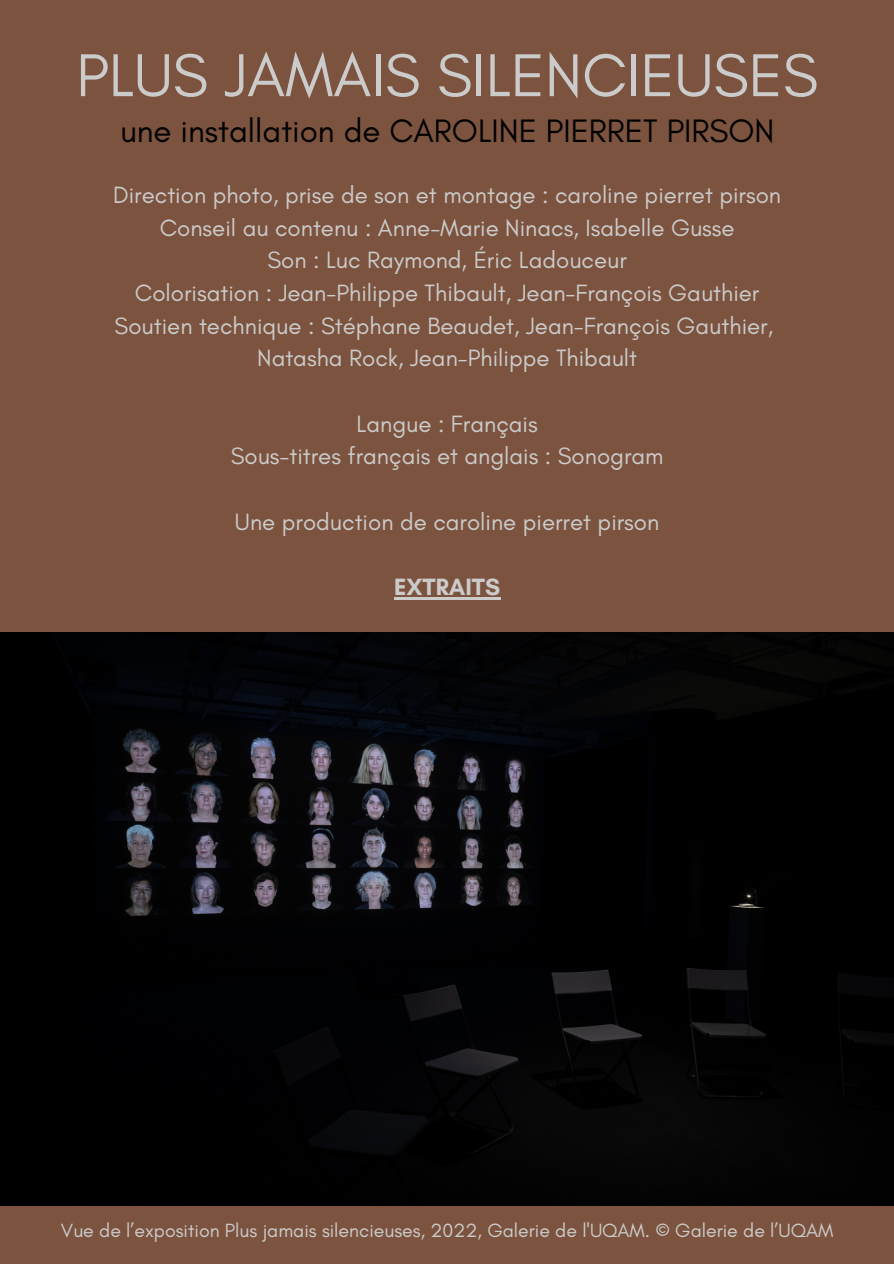
<style>
.page{position:relative;width:894px;height:1264px;background:#fff}
.page>*{position:absolute;margin:0;border:0;box-sizing:border-box;transform-origin:0 0}
.t1{font:61.5px "Glacial Indifference";color:#cbcbcb}
.t2{font:33px "Glacial Indifference";color:#000}
.t3{font:24px/32.7px "Glacial Indifference";color:#cbcbcb;text-align:center}
.t4{font:700 24px "Glacial Indifference";color:#cbcbcb}
.t5{font:19.5px "Glacial Indifference";color:#cbcbcb}
</style>
<div class="page">
<div style="left:0;top:0;width:893px;height:1263px;background:#7c533e"></div>
<img style="left:0;top:632px;width:893px;height:573px">
<hr style="left:394px;top:597px;width:106px;height:2px;background:#cbcbcb">
<h1 class="t1" style="left:76px;top:38px;width:743px">PLUS JAMAIS SILENCIEUSES</h1>
<h2 class="t2" style="left:120px;top:110px;width:655px">une installation de CAROLINE PIERRET PIRSON</h2>
<p class="t3" style="left:113px;top:178px;width:669px">Direction photo, prise de son et montage : caroline pierret pirson Conseil au contenu : Anne-Marie Ninacs, Isabelle Gusse<br>Son : Luc Raymond, Éric Ladouceur<br>Colorisation : Jean-Philippe Thibault, Jean-François Gauthier Soutien technique : Stéphane Beaudet, Jean-François Gauthier, Natasha Rock, Jean-Philippe Thibault</p>
<p class="t3" style="left:231px;top:407px;width:434px">Langue : Français<br>Sous-titres français et anglais : Sonogram</p>
<p class="t3" style="left:235px;top:505px;width:426px">Une production de caroline pierret pirson</p>
<p class="t4" style="left:394px;top:572px;width:108px">EXTRAITS</p>
<p class="t5" style="left:61px;top:1218px;width:773px">Vue de l’exposition Plus jamais silencieuses, 2022, Galerie de l'UQAM. © Galerie de l’UQAM</p>
</div>
